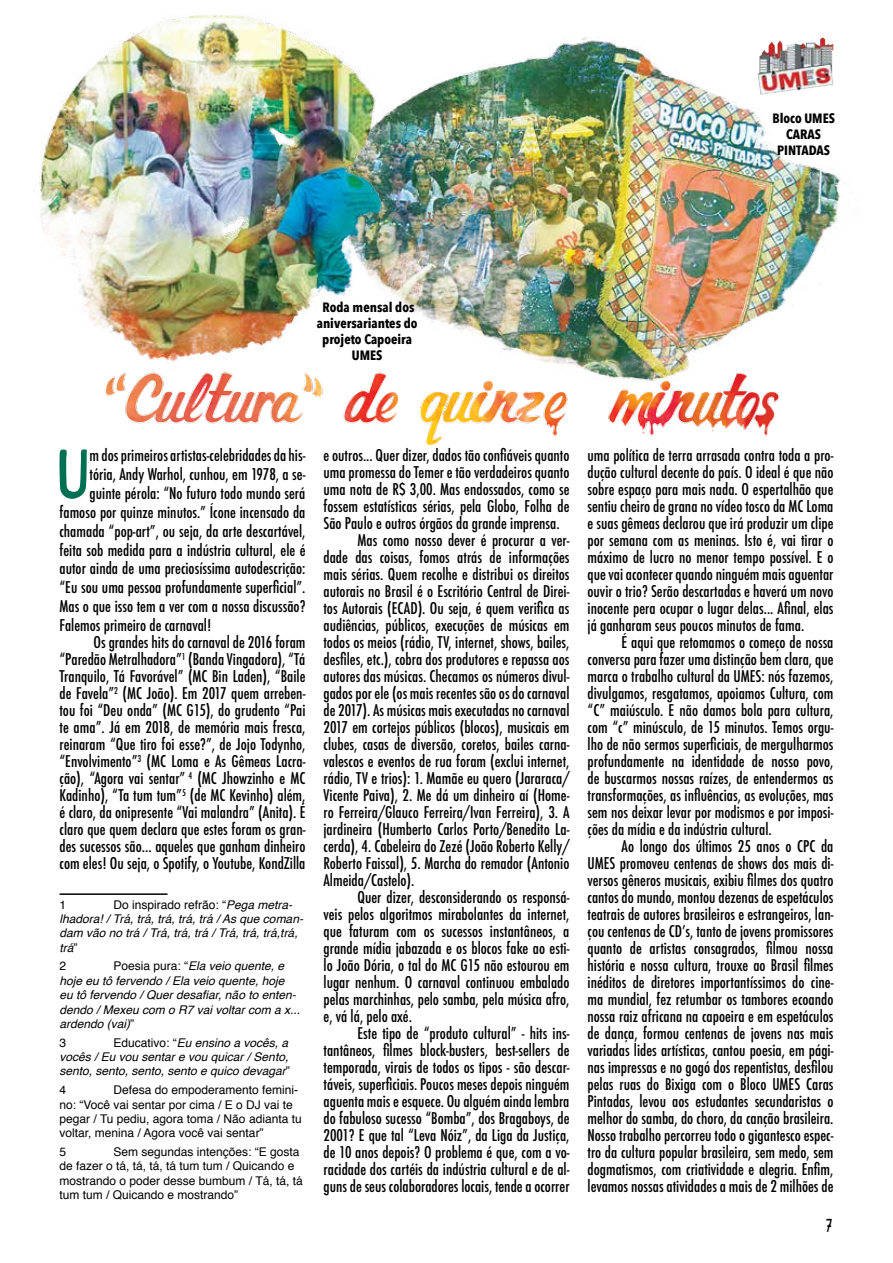
<style>
.page{position:relative;width:893px;height:1263px;background:#fff}
.page>*{position:absolute;margin:0;border:0;box-sizing:border-box;transform-origin:0 0}
.t1{font:67.35px "Norquay";color:#007054}
.t2{font:18px "Norquay";color:#000}
.t3{font:500 condensed 15.75px/17px "Futura";color:#000;text-align:justify}
.t4{font:700 13.5px/16.2px "Avenir Next Condensed";color:#000;text-align:center}
.t5{font:italic 12px/14.4px "Helvetica";color:#000}
.t6{font:12px/14.4px "Helvetica";color:#000}
.s1{font-style:normal}
</style>
<div class="page">
<hr style="left:60px;top:893px;width:108px;height:2px;background:#000">
<img style="left:408px;top:36px;width:433px;height:305px">
<img style="left:125px;top:341px;width:655px;height:103px">
<img style="left:39px;top:15px;width:369px;height:381px">
<p class="t4" style="left:772px;top:110px;width:64px">Bloco UMES<br>CARAS<br>PINTADAS</p>
<p class="t4" style="left:317px;top:299px;width:102px">Roda mensal dos aniversariantes do projeto Capoeira<br>UMES</p>
<h1 class="t1" style="left:57px;top:434px;width:35px">U</h1>
<p class="t3" style="left:90px;top:447px;width:217px">m dos primeiros artistas-celebridades da his-</p>
<p class="t3" style="left:90px;top:466px;width:217px">tória, Andy Warhol, cunhou, em 1978, a se-</p>
<p class="t3" style="left:90px;top:485px;width:217px">guinte pérola: “No futuro todo mundo será</p>
<p class="t3" style="left:60px;top:503px;width:247px">famoso por quinze minutos.” Ícone incensado da</p>
<p class="t3" style="left:60px;top:522px;width:247px">chamada “pop-art”, ou seja, da arte descartável,</p>
<p class="t3" style="left:60px;top:541px;width:247px">feita sob medida para a indústria cultural, ele é</p>
<p class="t3" style="left:60px;top:560px;width:247px">autor ainda de uma preciosíssima autodescrição:</p>
<p class="t3" style="left:60px;top:579px;width:247px">“Eu sou uma pessoa profundamente superficial”.</p>
<p class="t3" style="left:60px;top:598px;width:247px">Mas o que isso tem a ver com a nossa discussão?</p>
<p class="t3" style="left:60px;top:617px;width:153px">Falemos primeiro de carnaval!</p>
<p class="t3" style="left:60px;top:634px;width:247px;text-indent:34px">Os grandes hits do carnaval de 2016 foram “Paredão Metralhadora”<sup>1</sup> (Banda Vingadora), “Tá Tranquilo, Tá Favorável” (MC Bin Laden), “Baile de Favela”<sup>2</sup> (MC João). Em 2017 quem arreben&shy;tou foi “Deu onda” (MC G15), do grudento “Pai te ama”. Já em 2018, de memória mais fresca, reinaram “Que tiro foi esse?”, de Jojo Todynho, “Envolvimento”<sup>3</sup> (MC Loma e As Gêmeas Lacra&shy;ção), “Agora vai sentar” <sup>4</sup> (MC Jhowzinho e MC Kadinho), “Ta tum tum”<sup>5</sup> (de MC Kevinho) além, é claro, da onipresente “Vai malandra” (Anita). É claro que quem declara que estes foram os gran&shy;des sucessos são... aqueles que ganham dinheiro com eles! Ou seja, o Spotify, o Youtube, KondZilla</p>
<p class="t6" style="left:60px;top:897px;width:8px">1</p>
<p class="t5" style="left:60px;top:897px;width:245px;text-indent:54px"><span class="s1">Do inspirado refrão: “</span>Pega metra&shy;lhadora! / Trá, trá, trá, trá, trá / As que coman&shy;dam vão no trá / Trá, trá, trá / Trá, trá, trá,trá, trá<span class="s1">”</span></p>
<p class="t6" style="left:60px;top:959px;width:8px">2</p>
<p class="t5" style="left:60px;top:959px;width:242px;text-indent:54px"><span class="s1">Poesia pura: “</span>Ela veio quente, e hoje eu tô fervendo / Ela veio quente, hoje eu tô fervendo / Quer desafiar, não to enten&shy;dendo / Mexeu com o R7 vai voltar com a x... ardendo (vai)<span class="s1">”</span></p>
<p class="t6" style="left:60px;top:1035px;width:8px">3</p>
<p class="t5" style="left:60px;top:1035px;width:232px;text-align:justify;text-indent:54px"><span class="s1">Educativo: “</span>Eu ensino a vocês, a vocês / Eu vou sentar e vou quicar / Sento, sento, sento, sento, sento e quico devagar<span class="s1">”</span></p>
<p class="t6" style="left:60px;top:1083px;width:8px">4</p>
<p class="t6" style="left:60px;top:1083px;width:244px;text-indent:54px">Defesa do empoderamento femini&shy;no: “Você vai sentar por cima / E o DJ vai te pegar / Tu pediu, agora toma / Não adianta tu voltar, menina / Agora você vai sentar”</p>
<p class="t6" style="left:60px;top:1145px;width:8px">5</p>
<p class="t6" style="left:60px;top:1145px;width:245px;text-indent:54px">Sem segundas intenções: “E gosta de fazer o tá, tá, tá, tá tum tum / Quicando e mostrando o poder desse bumbum / Tá, tá, tá tum tum / Quicando e mostrando”</p>
<p class="t3" style="left:323px;top:447px;width:247px">e outros... Quer dizer, dados tão confiáveis quanto</p>
<p class="t3" style="left:323px;top:464px;width:247px">uma promessa do Temer e tão verdadeiros quanto</p>
<p class="t3" style="left:323px;top:481px;width:247px">uma nota de R$ 3,00. Mas endossados, como se</p>
<p class="t3" style="left:323px;top:498px;width:247px">fossem estatísticas sérias, pela Globo, Folha de</p>
<p class="t3" style="left:323px;top:515px;width:238px">São Paulo e outros órgãos da grande imprensa.</p>
<p class="t3" style="left:358px;top:532px;width:213px">Mas como nosso dever é procurar a ver-</p>
<p class="t3" style="left:323px;top:549px;width:247px">dade das coisas, fomos atrás de informações</p>
<p class="t3" style="left:323px;top:566px;width:247px">mais sérias. Quem recolhe e distribui os direitos</p>
<p class="t3" style="left:323px;top:583px;width:247px">autorais no Brasil é o Escritório Central de Direi-</p>
<p class="t3" style="left:323px;top:600px;width:247px">tos Autorais (ECAD). Ou seja, é quem verifica as</p>
<p class="t3" style="left:323px;top:617px;width:247px">audiências, públicos, execuções de músicas em</p>
<p class="t3" style="left:323px;top:634px;width:247px">todos os meios (rádio, TV, internet, shows, bailes,</p>
<p class="t3" style="left:323px;top:651px;width:247px">desfiles, etc.), cobra dos produtores e repassa aos</p>
<p class="t3" style="left:323px;top:668px;width:247px">autores das músicas. Checamos os números divul-</p>
<p class="t3" style="left:323px;top:685px;width:247px">gados por ele (os mais recentes são os do carnaval</p>
<p class="t3" style="left:323px;top:702px;width:247px">de 2017). As músicas mais executadas no carnaval</p>
<p class="t3" style="left:323px;top:719px;width:247px">2017 em cortejos públicos (blocos), musicais em</p>
<p class="t3" style="left:323px;top:736px;width:247px">clubes, casas de diversão, coretos, bailes carna-</p>
<p class="t3" style="left:323px;top:753px;width:247px">valescos e eventos de rua foram (exclui internet,</p>
<p class="t3" style="left:323px;top:770px;width:247px">rádio, TV e trios): 1. Mamãe eu quero (Jararaca/</p>
<p class="t3" style="left:323px;top:787px;width:247px">Vicente Paiva), 2. Me dá um dinheiro aí (Home-</p>
<p class="t3" style="left:323px;top:804px;width:247px">ro Ferreira/Glauco Ferreira/Ivan Ferreira), 3. A</p>
<p class="t3" style="left:323px;top:821px;width:247px">jardineira (Humberto Carlos Porto/Benedito La-</p>
<p class="t3" style="left:323px;top:838px;width:247px">cerda), 4. Cabeleira do Zezé (João Roberto Kelly/</p>
<p class="t3" style="left:323px;top:855px;width:247px">Roberto Faissal), 5. Marcha do remador (Antonio</p>
<p class="t3" style="left:323px;top:872px;width:92px">Almeida/Castelo).</p>
<p class="t3" style="left:358px;top:889px;width:213px">Quer dizer, desconsiderando os responsá-</p>
<p class="t3" style="left:324px;top:906px;width:247px">veis pelos algoritmos mirabolantes da internet,</p>
<p class="t3" style="left:324px;top:923px;width:247px">que faturam com os sucessos instantâneos, a</p>
<p class="t3" style="left:324px;top:940px;width:247px">grande mídia jabazada e os blocos fake ao esti-</p>
<p class="t3" style="left:324px;top:957px;width:247px">lo João Dória, o tal do MC G15 não estourou em</p>
<p class="t3" style="left:324px;top:974px;width:247px">lugar nenhum. O carnaval continuou embalado</p>
<p class="t3" style="left:324px;top:991px;width:247px">pelas marchinhas, pelo samba, pela música afro,</p>
<p class="t3" style="left:324px;top:1008px;width:90px">e, vá lá, pelo axé.</p>
<p class="t3" style="left:358px;top:1025px;width:213px">Este tipo de “produto cultural” - hits ins-</p>
<p class="t3" style="left:324px;top:1042px;width:247px">tantâneos, filmes block-busters, best-sellers de</p>
<p class="t3" style="left:324px;top:1059px;width:247px">temporada, virais de todos os tipos - são descar-</p>
<p class="t3" style="left:324px;top:1076px;width:247px">táveis, superficiais. Poucos meses depois ninguém</p>
<p class="t3" style="left:324px;top:1093px;width:247px">aguenta mais e esquece. Ou alguém ainda lembra</p>
<p class="t3" style="left:324px;top:1110px;width:247px">do fabuloso sucesso “Bomba”, dos Bragaboys, de</p>
<p class="t3" style="left:324px;top:1127px;width:247px">2001? E que tal “Leva Nóiz”, da Liga da Justiça,</p>
<p class="t3" style="left:324px;top:1143px;width:247px">de 10 anos depois? O problema é que, com a vo-</p>
<p class="t3" style="left:324px;top:1160px;width:247px">racidade dos cartéis da indústria cultural e de al-</p>
<p class="t3" style="left:324px;top:1177px;width:247px">guns de seus colaboradores locais, tende a ocorrer</p>
<p class="t3" style="left:587px;top:447px;width:247px">uma política de terra arrasada contra toda a pro&shy;dução cultural decente do país. O ideal é que não sobre espaço para mais nada. O espertalhão que sentiu cheiro de grana no vídeo tosco da MC Loma e suas gêmeas declarou que irá produzir um clipe por semana com as meninas. Isto é, vai tirar o máximo de lucro no menor tempo possível. E o que vai acontecer quando ninguém mais aguentar ouvir o trio? Serão descartadas e haverá um novo inocente pera ocupar o lugar delas... Afinal, elas já ganharam seus poucos minutos de fama.</p>
<p class="t3" style="left:587px;top:634px;width:247px;text-indent:34px">É aqui que retomamos o começo de nossa conversa para fazer uma distinção bem clara, que marca o trabalho cultural da UMES: nós fazemos, divulgamos, resgatamos, apoiamos Cultura, com “C” maiúsculo. E não damos bola para cultura, com “c” minúsculo, de 15 minutos. Temos orgu&shy;lho de não sermos superficiais, de mergulharmos profundamente na identidade de nosso povo, de buscarmos nossas raízes, de entendermos as transformações, as influências, as evoluções, mas sem nos deixar levar por modismos e por imposi&shy;ções da mídia e da indústria cultural.</p>
<p class="t3" style="left:587px;top:837px;width:247px;text-indent:34px">Ao longo dos últimos 25 anos o CPC da UMES promoveu centenas de shows dos mais di&shy;versos gêneros musicais, exibiu filmes dos quatro cantos do mundo, montou dezenas de espetáculos teatrais de autores brasileiros e estrangeiros, lan&shy;çou centenas de CD’s, tanto de jovens promissores quanto de artistas consagrados, filmou nossa história e nossa cultura, trouxe ao Brasil filmes inéditos de diretores importantíssimos do cine&shy;ma mundial, fez retumbar os tambores ecoando nossa raiz africana na capoeira e em espetáculos de dança, formou centenas de jovens nas mais variadas lides artísticas, cantou poesia, em pági&shy;nas impressas e no gogó dos repentistas, desfilou pelas ruas do Bixiga com o Bloco UMES Caras Pintadas, levou aos estudantes secundaristas o melhor do samba, do choro, da canção brasileira.<br>Nosso trabalho percorreu todo o gigantesco espec&shy;tro da cultura popular brasileira, sem medo, sem dogmatismos, com criatividade e alegria. Enfim, levamos nossas atividades a mais de 2 milhões de</p>
<p class="t2" style="left:826px;top:1214px;width:8px">7</p>
</div>
